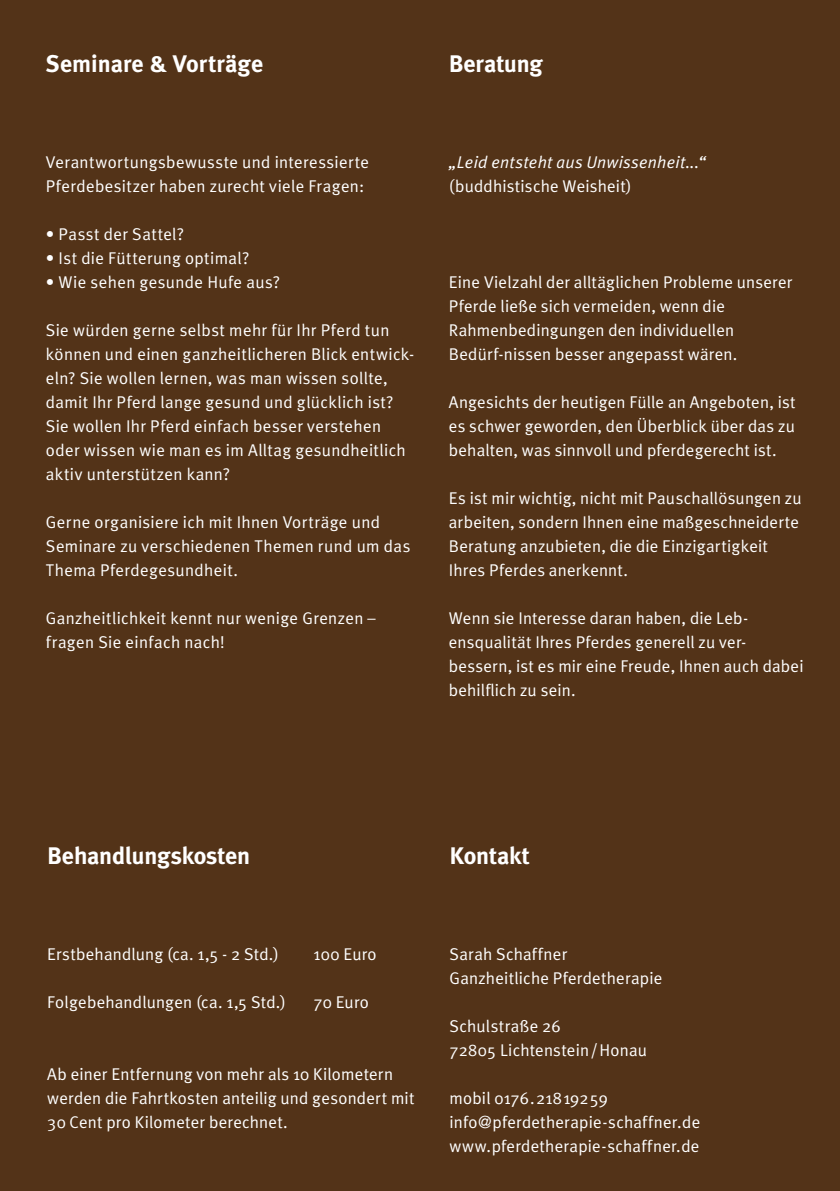
<style>
.page{position:relative;width:840px;height:1191px;background:#fff}
.page>*{position:absolute;margin:0;border:0;box-sizing:border-box;transform-origin:0 0}
.t1{font:700 24px "Meta Plus Lining";letter-spacing:-.005em;color:#fff}
.t2{font:17px/24px "Meta Plus Normal";letter-spacing:.015em;color:#fff}
.t3{font:italic 17px "Meta Plus Normal";letter-spacing:.015em;color:#fff}
</style>
<div class="page">
<div style="left:0;top:0;width:839px;height:1191px;background:#533318"></div>
<h1 class="t1" style="left:46px;top:50px;width:219px">Seminare &amp; Vorträge</h1>
<p class="t2" style="left:46px;top:150px;width:324px">Verantwortungsbewusste und interessierte<br>Pferdebesitzer haben zurecht viele Fragen:</p>
<p class="t2" style="left:46px;top:222px;width:140px">• Passt der Sattel?</p>
<p class="t2" style="left:46px;top:246px;width:205px">• Ist die Fütterung optimal?</p>
<p class="t2" style="left:46px;top:270px;width:235px">• Wie sehen gesunde Hufe aus?</p>
<p class="t2" style="left:46px;top:318px;width:369px">Sie würden gerne selbst mehr für Ihr Pferd tun können und einen ganzheitlicheren Blick entwick&shy;eln? Sie wollen lernen, was man wissen sollte, damit Ihr Pferd lange gesund und glücklich ist?<br>Sie wollen Ihr Pferd einfach besser verstehen oder wissen wie man es im Alltag gesundheitlich aktiv unterstützen kann?</p>
<p class="t2" style="left:46px;top:510px;width:366px">Gerne organisiere ich mit Ihnen Vorträge und<br>Seminare zu verschiedenen Themen rund um das<br>Thema Pferdegesundheit.</p>
<p class="t2" style="left:46px;top:606px;width:331px">Ganzheitlichkeit kennt nur wenige Grenzen – fragen Sie einfach nach!</p>
<h1 class="t1" style="left:448px;top:50px;width:95px">Beratung</h1>
<p class="t3" style="left:448px;top:152px;width:258px">„Leid entsteht aus Unwissenheit...“</p>
<p class="t2" style="left:448px;top:174px;width:184px">(buddhistische Weisheit)</p>
<p class="t2" style="left:448px;top:270px;width:345px">Eine Vielzahl der alltäglichen Probleme unserer Pferde ließe sich vermeiden, wenn die Rahmenbedingungen den individuellen Bedürf-nissen besser angepasst wären.</p>
<p class="t2" style="left:448px;top:390px;width:348px;text-align:justify">Angesichts der heutigen Fülle an Angeboten, ist es schwer geworden, den Überblick über das zu behalten, was sinnvoll und pferdegerecht ist.</p>
<p class="t2" style="left:448px;top:486px;width:354px">Es ist mir wichtig, nicht mit Pauschallösungen zu arbeiten, sondern Ihnen eine maßgeschneiderte Beratung anzubieten, die die Einzigartigkeit Ihres Pferdes anerkennt.</p>
<p class="t2" style="left:448px;top:606px;width:356px">Wenn sie Interesse daran haben, die Leb&shy;ensqualität Ihres Pferdes generell zu ver&shy;bessern, ist es mir eine Freude, Ihnen auch dabei behilflich zu sein.</p>
<h1 class="t1" style="left:47px;top:842px;width:204px">Behandlungskosten</h1>
<p class="t2" style="left:47px;top:942px;width:233px">Erstbehandlung (ca. 1,5 - 2 Std.)</p>
<p class="t2" style="left:313px;top:942px;width:65px">100 Euro</p>
<p class="t2" style="left:47px;top:990px;width:240px">Folgebehandlungen (ca. 1,5 Std.)</p>
<p class="t2" style="left:313px;top:990px;width:57px">70 Euro</p>
<p class="t2" style="left:47px;top:1062px;width:368px">Ab einer Entfernung von mehr als 10 Kilometern werden die Fahrtkosten anteilig und gesondert mit<br>30 Cent pro Kilometer berechnet.</p>
<h1 class="t1" style="left:449px;top:842px;width:82px">Kontakt</h1>
<p class="t2" style="left:449px;top:942px;width:214px">Sarah Schaffner<br>Ganzheitliche Pferdetherapie</p>
<p class="t2" style="left:449px;top:1014px;width:199px">Schulstraße 26<br>72805 Lichtenstein / Honau</p>
<p class="t2" style="left:449px;top:1086px;width:252px">mobil 0176 . 218 192 59 info@pferdetherapie-schaffner.de www.pferdetherapie-schaffner.de</p>
</div>
